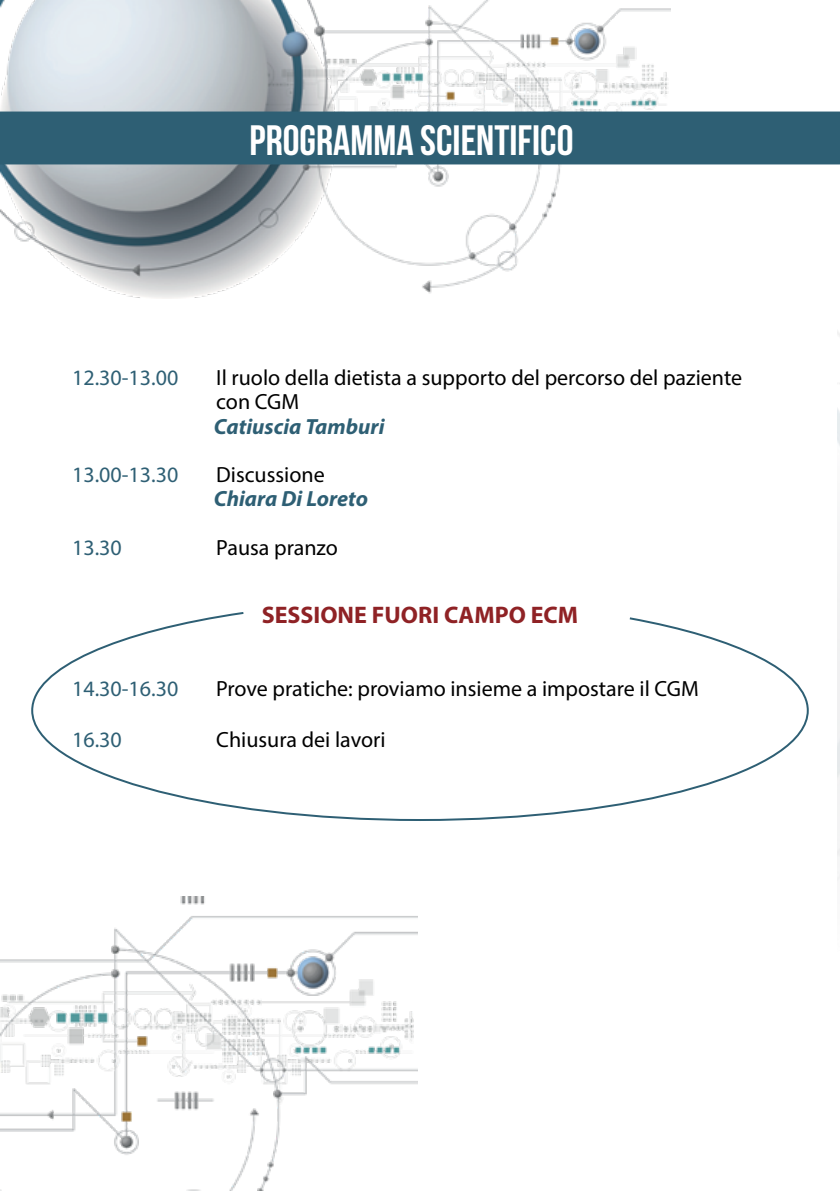
<style>
.page{position:relative;width:840px;height:1191px;background:#fff}
.page>*{position:absolute;margin:0;border:0;box-sizing:border-box;transform-origin:0 0}
.t1{font:700 42.4px "Bebas Neue";color:#fff}
.t2{font:700 24px "Myriad Pro";color:#8f2225}
.t3{font:22px/24.2px "Myriad Pro";color:#000}
.t4{font:22px "Myriad Pro";color:#2e5f74}
.t5{font:italic 700 22px "Myriad Pro";color:#2e5f74}
</style>
<div class="page">
<img style="left:0;top:0;width:669px;height:299px">
<div style="left:0;top:111px;width:839px;height:53px;background:#2e5f74"></div>
<svg style="left:31px;top:612px;width:778px;height:209px"></svg>
<img style="left:0;top:896px;width:417px;height:295px">
<h1 class="t1" style="left:249px;top:117px;width:325px">PROGRAMMA SCIENTIFICO</h1>
<p class="t4" style="left:72px;top:364px;width:108px">12.30-13.00</p>
<p class="t3" style="left:216px;top:365px;width:527px">Il ruolo della dietista a supporto del percorso del paziente con CGM</p>
<p class="t5" style="left:214px;top:412px;width:172px">Catiuscia Tamburi</p>
<p class="t4" style="left:72px;top:461px;width:108px">13.00-13.30</p>
<p class="t3" style="left:216px;top:462px;width:110px">Discussione</p>
<p class="t5" style="left:214px;top:484px;width:156px">Chiara Di Loreto</p>
<p class="t4" style="left:72px;top:533px;width:51px">13.30</p>
<p class="t3" style="left:216px;top:535px;width:123px">Pausa pranzo</p>
<p class="t2" style="left:261px;top:599px;width:318px">SESSIONE FUORI CAMPO ECM</p>
<p class="t4" style="left:72px;top:675px;width:108px">14.30-16.30</p>
<p class="t3" style="left:216px;top:676px;width:484px">Prove pratiche: proviamo insieme a impostare il CGM</p>
<p class="t4" style="left:72px;top:725px;width:51px">16.30</p>
<p class="t3" style="left:216px;top:727px;width:171px">Chiusura dei lavori</p>
</div>
